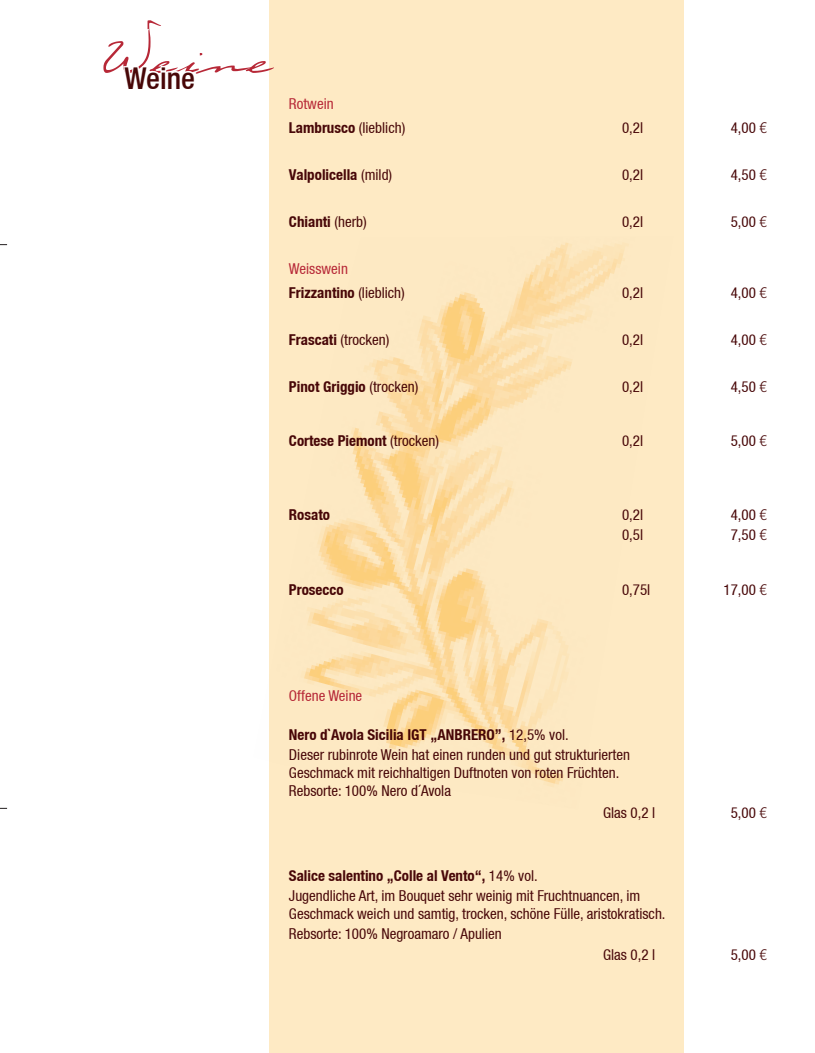
<style>
.page{position:relative;width:815px;height:1053px;background:#fff}
.page>*{position:absolute;margin:0;border:0;box-sizing:border-box;transform-origin:0 0}
.t1{font:75px "Scribble";color:#b72837}
.t2{font:500 condensed 30px "Helvetica Neue";color:#480708}
.t3{font:condensed 15px/19.8px "Helvetica Neue";color:#480708}
.t4{font:700 condensed 15px/23.5px "Helvetica Neue";color:#480708}
.t5{font:condensed 15px "Helvetica Neue";color:#b72837}
.s1{color:#b72837}
.s2{font-weight:700}
.s3{font-family:"Linotype Euro Font Ato F";font-stretch:normal}
.s4{font-weight:400}
.s5{font-weight:400;color:#b72837}
</style>
<div class="page">
<div style="left:269px;top:0;width:415px;height:1052px;background:#feeac4"></div>
<img style="left:304px;top:243px;width:321px;height:542px">
<h1 class="t1" style="left:103px;top:20px;width:171px">Weine</h1>
<h2 class="t2" style="left:125px;top:60px;width:72px">Weine</h2>
<p class="t3" style="left:289px;top:92px;width:118px;line-height:23.5px"><span class="s1">Rotwein<br></span><span class="s2">Lambrusco</span> (lieblich)</p>
<p class="t3" style="left:622px;top:117px;width:23px">0,2l</p>
<p class="t3" style="left:731px;top:117px;width:38px">4,00 <span class="s3">B</span></p>
<p class="t4" style="left:289px;top:163px;width:105px">Valpolicella <span class="s4">(mild)</span></p>
<p class="t3" style="left:622px;top:165px;width:23px">0,2l</p>
<p class="t3" style="left:731px;top:165px;width:38px">4,50 <span class="s3">B</span></p>
<p class="t4" style="left:289px;top:210px;width:79px">Chianti <span class="s4">(herb)</span></p>
<p class="t3" style="left:622px;top:212px;width:23px">0,2l</p>
<p class="t3" style="left:731px;top:212px;width:38px">5,00 <span class="s3">B</span></p>
<p class="t4" style="left:289px;top:257px;width:117px"><span class="s5">Weisswein<br></span>Frizzantino <span class="s4">(lieblich)</span></p>
<p class="t3" style="left:622px;top:282px;width:23px">0,2l</p>
<p class="t3" style="left:731px;top:282px;width:38px">4,00 <span class="s3">B</span></p>
<p class="t3" style="left:289px;top:329px;width:102px"><span class="s2">Frascati</span> (trocken)</p>
<p class="t3" style="left:622px;top:329px;width:23px">0,2l</p>
<p class="t3" style="left:731px;top:329px;width:38px">4,00 <span class="s3">B</span></p>
<p class="t4" style="left:289px;top:374px;width:131px">Pinot Griggio <span class="s4">(trocken)</span></p>
<p class="t3" style="left:622px;top:376px;width:23px">0,2l</p>
<p class="t3" style="left:731px;top:376px;width:38px">4,50 <span class="s3">B</span></p>
<p class="t4" style="left:289px;top:429px;width:152px">Cortese Piemont <span class="s4">(trocken)</span></p>
<p class="t3" style="left:622px;top:431px;width:23px">0,2l</p>
<p class="t3" style="left:731px;top:431px;width:38px">5,00 <span class="s3">B</span></p>
<p class="t4" style="left:289px;top:503px;width:43px">Rosato</p>
<p class="t3" style="left:622px;top:505px;width:23px">0,2l</p>
<p class="t3" style="left:731px;top:505px;width:38px">4,00 <span class="s3">B</span></p>
<p class="t3" style="left:622px;top:525px;width:23px">0,5l</p>
<p class="t3" style="left:731px;top:525px;width:38px">7,50 <span class="s3">B</span></p>
<p class="t4" style="left:289px;top:577px;width:56px">Prosecco</p>
<p class="t3" style="left:622px;top:579px;width:30px">0,75l</p>
<p class="t3" style="left:724px;top:579px;width:45px">17,00 <span class="s3">B</span></p>
<p class="t5" style="left:289px;top:686px;width:75px">Offene Weine</p>
<p class="t3" style="left:289px;top:724px;width:343px"><span class="s2">Nero d`Avola Sicilia IGT „ANBRERO”,</span> 12,5% vol.<br>Dieser rubinrote Wein hat einen runden und gut strukturierten</p>
<p class="t3" style="left:289px;top:763px;width:332px;line-height:18px">Geschmack mit reichhaltigen Duftnoten von roten Früchten.<br>Rebsorte: 100% Nero d´Avola</p>
<p class="t3" style="left:603px;top:802px;width:54px">Glas 0,2 l</p>
<p class="t3" style="left:731px;top:802px;width:38px">5,00 <span class="s3">B</span></p>
<p class="t3" style="left:289px;top:865px;width:353px"><span class="s2">Salice salentino „Colle al Vento“,</span> 14% vol.<br>Jugendliche Art, im Bouquet sehr weinig mit Fruchtnuancen, im</p>
<p class="t3" style="left:289px;top:903px;width:378px">Geschmack weich und samtig, trocken, schöne Fülle, aristokratisch.<br>Rebsorte: 100% Negroamaro / Apulien</p>
<p class="t3" style="left:603px;top:945px;width:54px">Glas 0,2 l</p>
<p class="t3" style="left:731px;top:945px;width:38px">5,00 <span class="s3">B</span></p>
</div>
